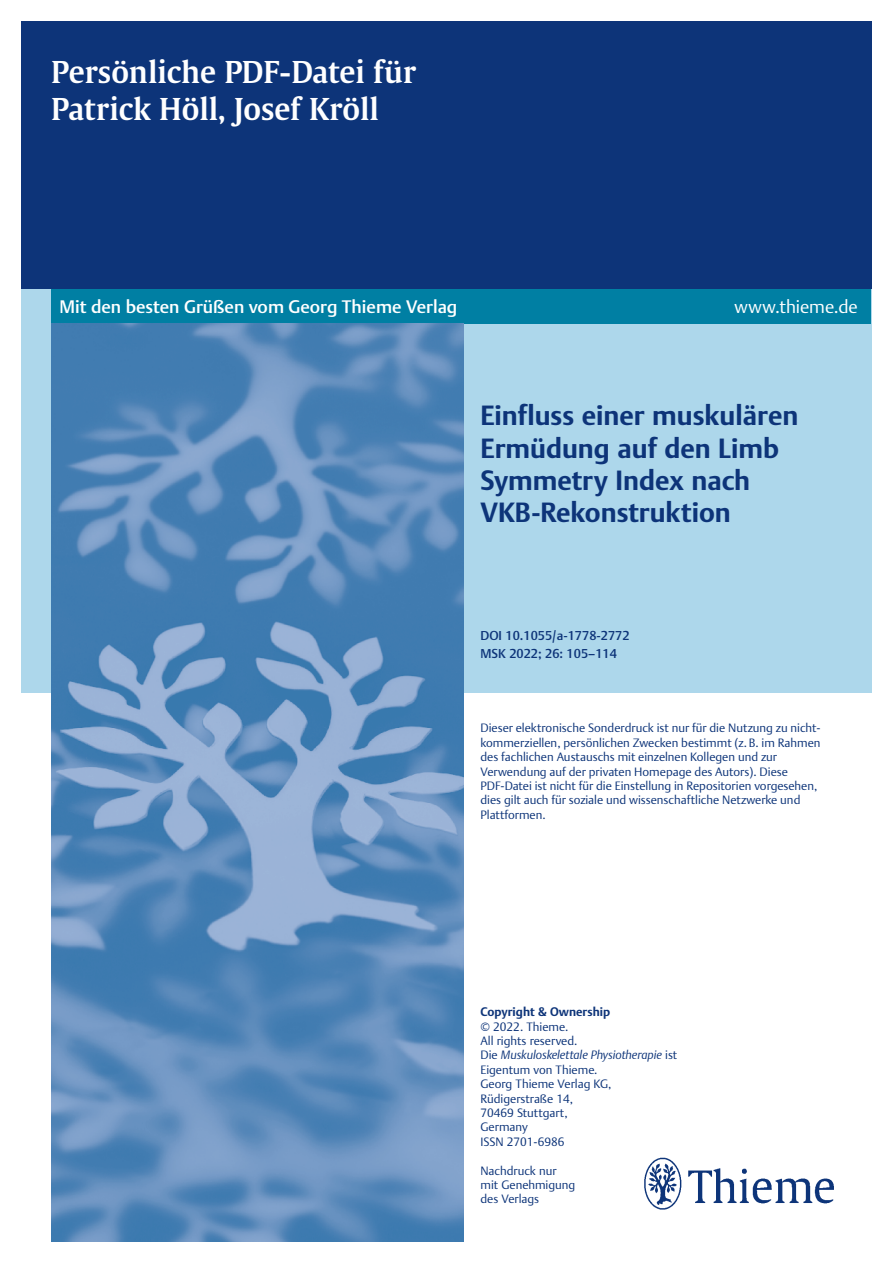
<style>
.page{position:relative;width:893px;height:1263px;background:#fff}
.page>*{position:absolute;margin:0;border:0;box-sizing:border-box;transform-origin:0 0}
.t1{font:600 30px "Thieme Gulliver 2011";color:#fff}
.t2{font:700 27px/32.4px "Thieme Argo 2011";color:#0d3479}
.t3{font:500 18px "Thieme Argo 2011";color:#fff}
.t4{font:300 18px "Thieme Argo 2011";letter-spacing:-.005em;color:#fff}
.t5{font:500 12.75px "Thieme Argo 2011";color:#0d3479}
.t6{font:300 12px/14.4px "Thieme Argo 2011";color:#0d3479}
.t7{font:700 12px "Thieme Argo 2011";color:#0d3479}
.s1{font-style:italic}
</style>
<div class="page">
<div style="left:21px;top:21px;width:851px;height:268px;background:#0d3479"></div>
<div style="left:21px;top:289px;width:851px;height:404px;background:#add7eb"></div>
<img style="left:644px;top:1157px;width:190px;height:53px">
<div style="left:51px;top:289px;width:672px;height:34px;background:#007fa3"></div>
<div style="left:722px;top:289px;width:149px;height:34px;background:#007fa3"></div>
<img style="left:51px;top:323px;width:412px;height:919px">
<h1 class="t1" style="left:51px;top:49px;width:367px">Persönliche PDF-Datei für</h1>
<h1 class="t1" style="left:51px;top:86px;width:329px">Patrick Höll, Josef Kröll</h1>
<h3 class="t3" style="left:60px;top:295px;width:399px">Mit den besten Grüßen vom Georg Thieme Verlag</h3>
<h3 class="t4" style="left:735px;top:295px;width:125px">www.thieme.de</h3>
<h2 class="t2" style="left:480px;top:399px;width:319px">Einfluss einer muskulären<br>Ermüdung auf den Limb<br>Symmetry Index nach<br>VKB-Rekonstruktion</h2>
<p class="t5" style="left:480px;top:627px;width:151px">DOI 10.1055/a-1778-2772</p>
<p class="t5" style="left:480px;top:645px;width:138px">MSK 2022; 26: 105–114</p>
<p class="t6" style="left:480px;top:721px;width:342px">Dieser elektronische Sonderdruck ist nur für die Nutzung zu nicht&shy;kommerziellen, persönlichen Zwecken bestimmt (z.B. im Rahmen des fachlichen Austauschs mit einzelnen Kollegen und zur Verwendung auf der privaten Homepage des Autors). Diese PDF-Datei ist nicht für die Einstellung in Repositorien vorgesehen, dies gilt auch für soziale und wissenschaftliche Netzwerke und Plattformen.</p>
<p class="t7" style="left:480px;top:1004px;width:131px">Copyright &amp; Ownership</p>
<p class="t6" style="left:480px;top:1019px;width:198px">© 2022. Thieme.<br>All rights reserved.<br>Die <span class="s1">Muskuloskelettale Physiotherapie</span> ist<br>Eigentum von Thieme.<br>Georg Thieme Verlag KG,<br>Rüdigerstraße 14,<br>70469 Stuttgart,<br>Germany<br>ISSN 2701-6986</p>
<p class="t6" style="left:480px;top:1163px;width:96px">Nachdruck nur mit Genehmigung des Verlags</p>
</div>
